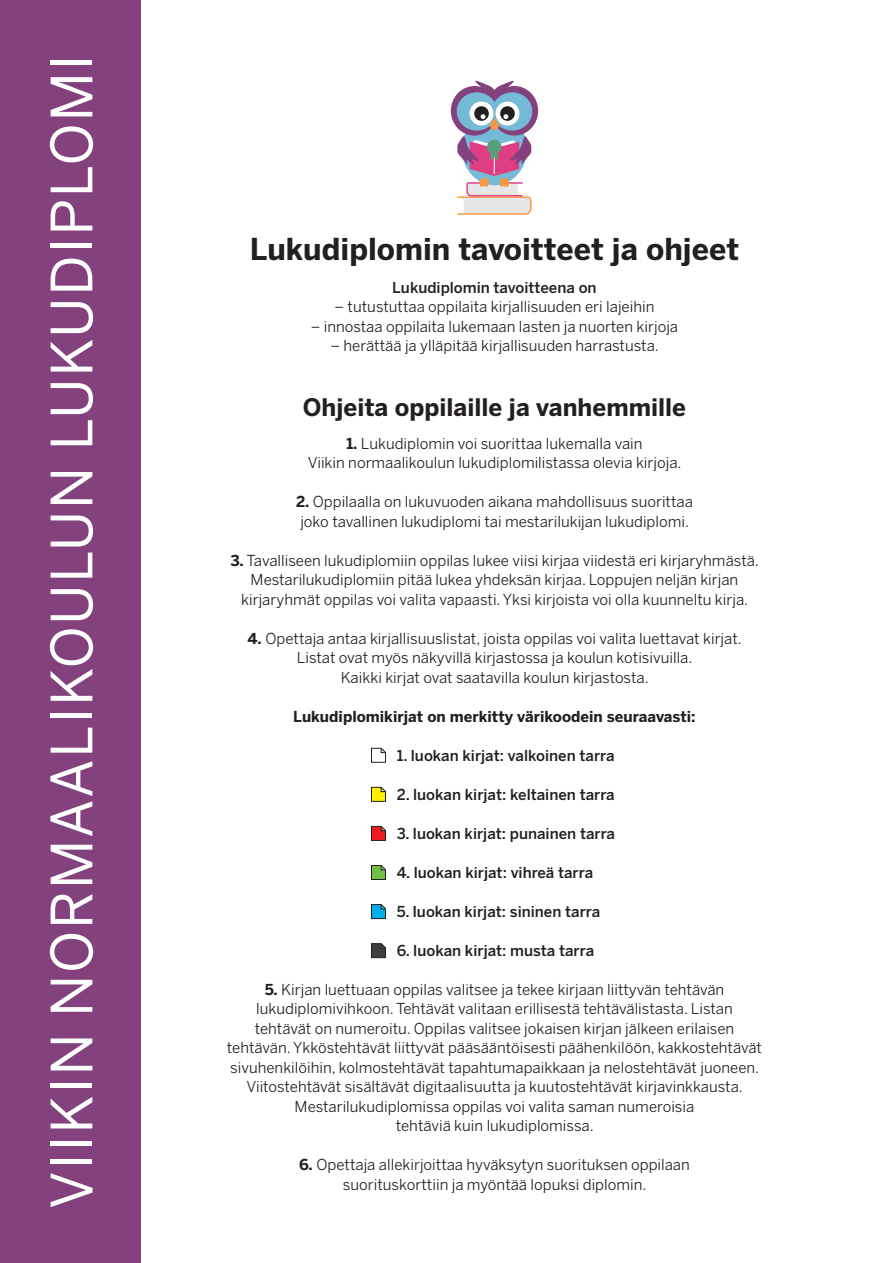
<style>
.page{position:relative;width:893px;height:1263px;background:#fff}
.page>*{position:absolute;margin:0;border:0;box-sizing:border-box;transform-origin:0 0}
.Otsikko{font:56.4px "Benton Sans";letter-spacing:.03em;color:#fff}
.Teksti_otsikko{font:700 30px "Benton Sans";color:#231f20}
.Teksti_otsikko-2{font:700 24px "Benton Sans";color:#231f20}
.Teksti_sis{font:15px/19.5px "Benton Sans";color:#231f20;text-align:center}
.Teksti_sis-2{font:500 15px "Benton Sans";color:#231f20}
.Teksti_sis-3{font:700 15px "Benton Sans";color:#231f20}
.s1{font-weight:700}
</style>
<div class="page">
<svg style="left:371px;top:747px;width:15px;height:16px"></svg>
<svg style="left:371px;top:786px;width:15px;height:16px"></svg>
<svg style="left:371px;top:825px;width:15px;height:16px"></svg>
<svg style="left:371px;top:865px;width:15px;height:15px"></svg>
<svg style="left:371px;top:904px;width:15px;height:15px"></svg>
<svg style="left:371px;top:943px;width:15px;height:15px"></svg>
<div style="left:0;top:0;width:140px;height:1263px;background:#83417d"></div>
<svg style="left:451px;top:80px;width:87px;height:135px"></svg>
<p class="Otsikko" style="left:38px;top:1209px;width:1156px;rotate:-90deg">VIIKIN NORMAALIKOULUN LUKUDIPLOMI</p>
<p class="Teksti_otsikko" style="left:250px;top:230px;width:491px">Lukudiplomin tavoitteet ja ohjeet</p>
<p class="Teksti_sis-2" style="left:392px;top:278px;width:206px">Lukudiplomin tavoitteena on</p>
<p class="Teksti_sis" style="left:335px;top:297px;width:321px">– tutustuttaa oppilaita kirjallisuuden eri lajeihin</p>
<p class="Teksti_sis" style="left:311px;top:316px;width:369px">– innostaa oppilaita lukemaan lasten ja nuorten kirjoja</p>
<p class="Teksti_sis" style="left:330px;top:336px;width:330px">– herättää ja ylläpitää kirjallisuuden harrastusta.</p>
<p class="Teksti_otsikko-2" style="left:303px;top:392px;width:385px">Ohjeita oppilaille ja vanhemmille</p>
<p class="Teksti_sis" style="left:308px;top:433px;width:375px"><span class="s1">1.</span> Lukudiplomin voi suorittaa lukemalla vain<br>Viikin normaalikoulun lukudiplomilistassa olevia kirjoja.</p>
<p class="Teksti_sis" style="left:296px;top:492px;width:398px;text-align:left"><span class="s1">2.</span> Oppilaalla on lukuvuoden aikana mahdollisuus suorittaa joko tavallinen lukudiplomi tai mestarilukijan lukudiplomi.</p>
<p class="Teksti_sis" style="left:230px;top:550px;width:530px"><span class="s1">3.</span> Tavalliseen lukudiplomiin oppilas lukee viisi kirjaa viidestä eri kirjaryhmästä.<br>Mestarilukudiplomiin pitää lukea yhdeksän kirjaa. Loppujen neljän kirjan kirjaryhmät oppilas voi valita vapaasti. Yksi kirjoista voi olla kuunneltu kirja.</p>
<p class="Teksti_sis" style="left:247px;top:628px;width:496px"><span class="s1">4.</span> Opettaja antaa kirjallisuuslistat, joista oppilas voi valita luettavat kirjat.<br>Listat ovat myös näkyvillä kirjastossa ja koulun kotisivuilla.<br>Kaikki kirjat ovat saatavilla koulun kirjastosta.</p>
<p class="Teksti_sis-3" style="left:293px;top:707px;width:404px">Lukudiplomikirjat on merkitty värikoodein seuraavasti:</p>
<p class="Teksti_sis-2" style="left:397px;top:746px;width:219px">1. luokan kirjat: valkoinen tarra</p>
<p class="Teksti_sis-2" style="left:397px;top:785px;width:220px">2. luokan kirjat: keltainen tarra</p>
<p class="Teksti_sis-2" style="left:397px;top:824px;width:220px">3. luokan kirjat: punainen tarra</p>
<p class="Teksti_sis-2" style="left:397px;top:863px;width:198px">4. luokan kirjat: vihreä tarra</p>
<p class="Teksti_sis-2" style="left:397px;top:902px;width:205px">5. luokan kirjat: sininen tarra</p>
<p class="Teksti_sis-2" style="left:397px;top:941px;width:199px">6. luokan kirjat: musta tarra</p>
<p class="Teksti_sis" style="left:227px;top:979px;width:537px"><span class="s1">5.</span> Kirjan luettuaan oppilas valitsee ja tekee kirjaan liittyvän tehtävän lukudiplomivihkoon. Tehtävät valitaan erillisestä tehtävälistasta. Listan tehtävät on numeroitu. Oppilas valitsee jokaisen kirjan jälkeen erilaisen tehtävän. Ykköstehtävät liittyvät pääsääntöisesti päähenkilöön, kakkostehtävät sivuhenkilöihin, kolmostehtävät tapahtumapaikkaan ja nelostehtävät juoneen.<br>Viitostehtävät sisältävät digitaalisuutta ja kuutostehtävät kirjavinkkausta.<br>Mestarilukudiplomissa oppilas voi valita saman numeroisia<br>tehtäviä kuin lukudiplomissa.</p>
<p class="Teksti_sis" style="left:299px;top:1155px;width:392px"><span class="s1">6.</span> Opettaja allekirjoittaa hyväksytyn suorituksen oppilaan suorituskorttiin ja myöntää lopuksi diplomin.</p>
</div>
